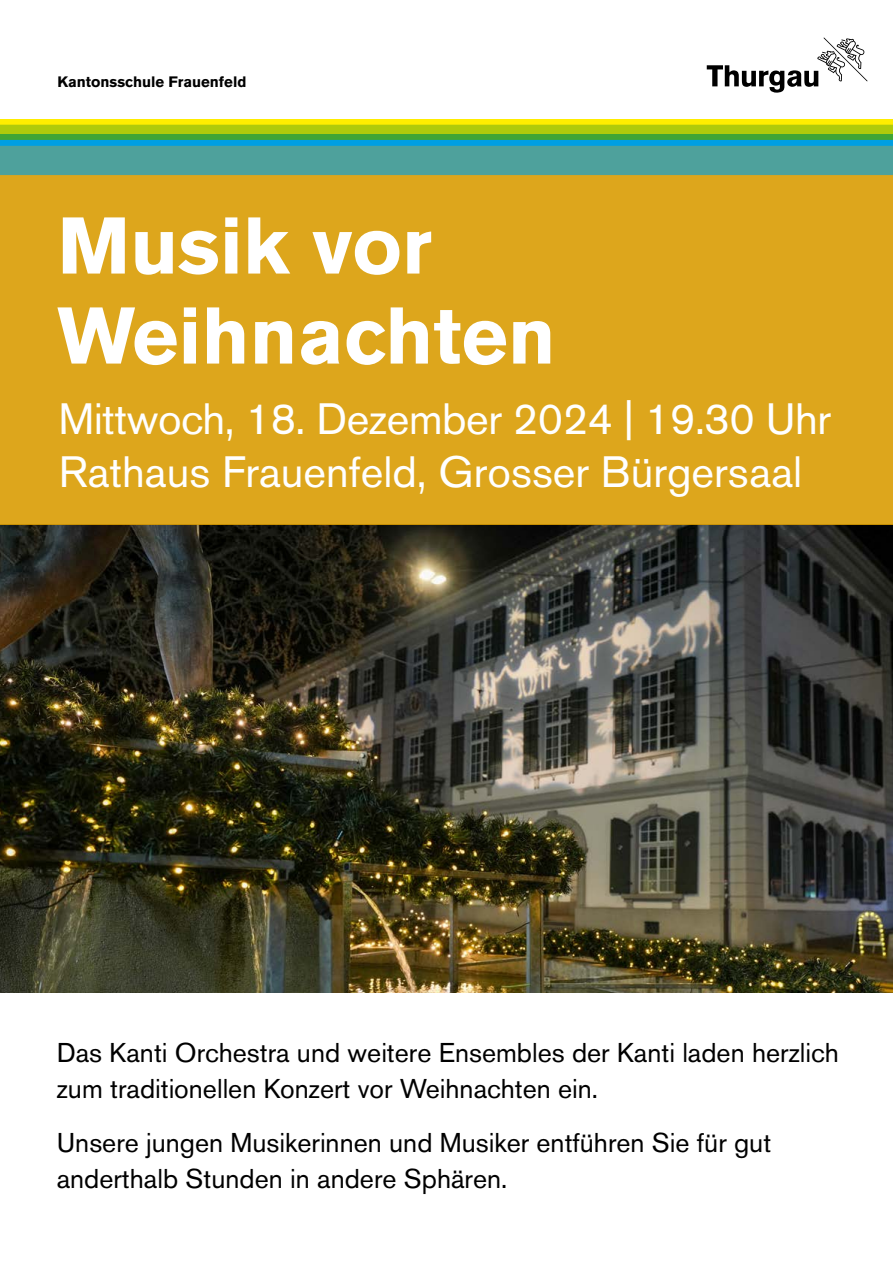
<style>
.page{position:relative;width:893px;height:1263px;background:#fff}
.page>*{position:absolute;margin:0;border:0;box-sizing:border-box;transform-origin:0 0}
.t1{font:700 79.5px/90px "Akzidenz Grotesk BQ";color:#fff}
.t2{font:43.5px/52.2px "Akzidenz Grotesk BQ";color:#fff}
.t3{font:27px/36px "Akzidenz Grotesk BQ";color:#000}
.t4{font:700 15px "Akzidenz Grotesk BQ";color:#000}
</style>
<div class="page">
<img style="left:0;top:525px;width:893px;height:468px">
<svg style="left:707px;top:38px;width:160px;height:55px"></svg>
<div style="left:0;top:120px;width:893px;height:405px;background:#dda61c"></div>
<div style="left:0;top:119px;width:893px;height:6px;background:#ffed00"></div>
<div style="left:0;top:125px;width:893px;height:9px;background:#afca0b"></div>
<div style="left:0;top:134px;width:893px;height:6px;background:#3fa535"></div>
<svg style="left:0;top:140px;width:893px;height:35px;background:#41a0a7"></svg>
<p class="t4" style="left:57px;top:73px;width:191px">Kantonsschule Frauenfeld</p>
<h1 class="t1" style="left:57px;top:201px;width:500px">Musik vor<br>Weihnachten</h1>
<h2 class="t2" style="left:59px;top:393px;width:774px">Mittwoch, 18. Dezember 2024 | 19.30 Uhr<br>Rathaus Frauenfeld, Grosser Bürgersaal</h2>
<p class="t3" style="left:57px;top:1034px;width:783px">Das Kanti Orchestra und weitere Ensembles der Kanti laden herzlich zum traditionellen Konzert vor Weihnachten ein.</p>
<p class="t3" style="left:57px;top:1124px;width:716px">Unsere jungen Musikerinnen und Musiker entführen Sie für gut anderthalb Stunden in andere Sphären.</p>
</div>
